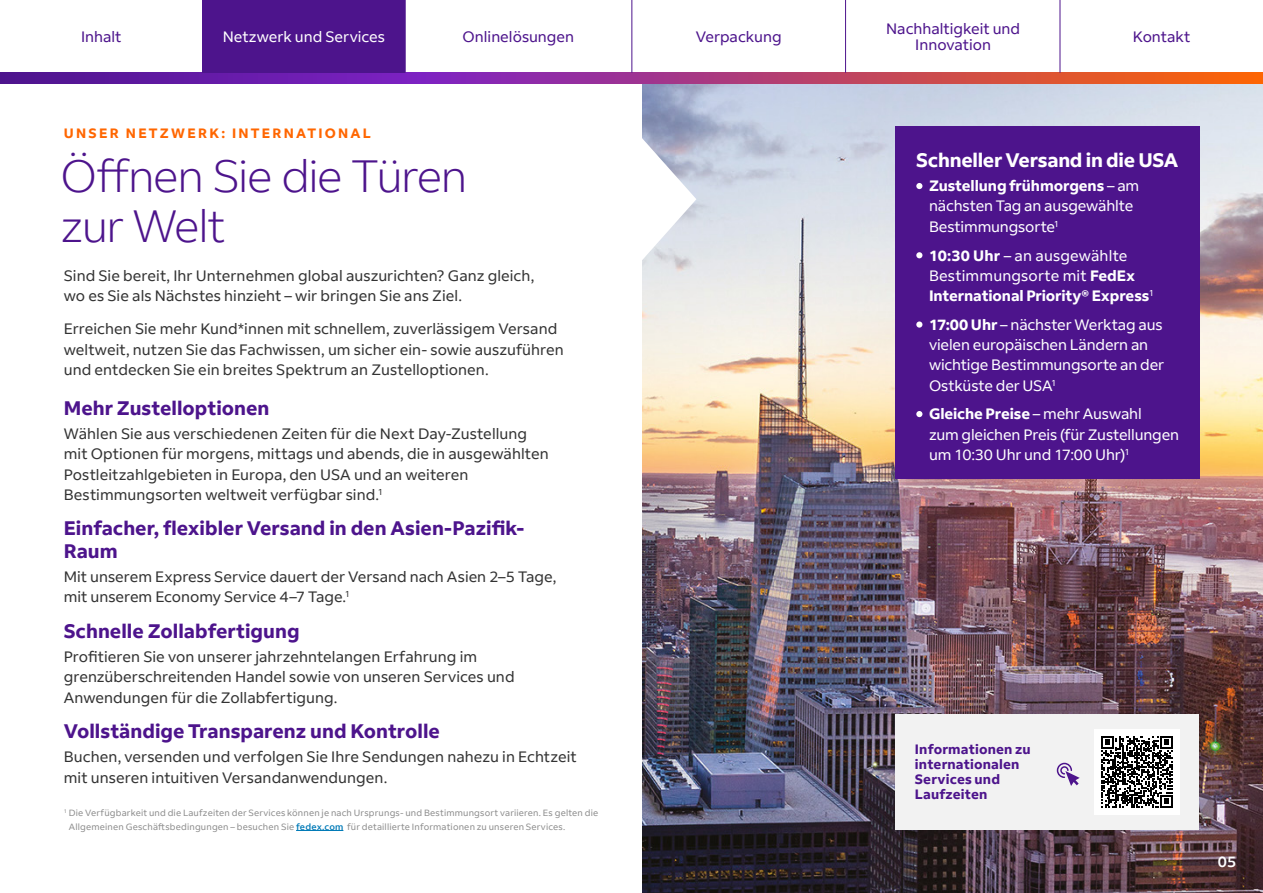
<style>
.page{position:relative;width:1263px;height:893px;background:#fff}
.page>*{position:absolute;margin:0;border:0;box-sizing:border-box;transform-origin:0 0}
.t1{font:300 45px/49.5px "Fed Ex Sans";letter-spacing:-.03em;color:#4d148c}
.t2{font:700 19.5px/22.5px "Fed Ex Sans";color:#4d148c}
.t3{font:700 19.5px "Fed Ex Sans";letter-spacing:-.015em;color:#fff}
.t4{font:15px/20.2px "Fed Ex Sans";letter-spacing:.005em;color:#333}
.t5{font:15px/20.2px "Fed Ex Sans";letter-spacing:-.01em;color:#fff}
.t6{font:700 15px/20.2px "Fed Ex Sans";letter-spacing:-.005em;color:#fff}
.t7{font:15px/16.5px "Fed Ex Sans";color:#4d148c;text-align:center}
.t8{font:500 15px "Fed Ex Sans";color:#fff}
.t9{font:700 13.5px/15px "Fed Ex Sans";letter-spacing:.015em;color:#4d148c}
.t10{font:700 13.5px "Fed Ex Sans";letter-spacing:.17em;color:#f60}
.t11{font:9px/13.5px "Fed Ex Sans";letter-spacing:.02em;color:#8e8e8e}
.s1{font-weight:500;color:#007ab7}
.s2{font-weight:700}
.s3{font-weight:400}
</style>
<div class="page">
<img style="left:642px;top:83px;width:621px;height:810px">
<hr style="left:296px;top:830px;width:47px;height:1px;background:#007ab7">
<div style="left:895px;top:126px;width:304px;height:352px;background:#4d148c"></div>
<svg style="left:916px;top:183px;width:6px;height:6px"></svg>
<svg style="left:916px;top:252px;width:6px;height:6px"></svg>
<div style="left:916px;top:321px;width:6px;height:7px;background:#fff;border-radius:50%"></div>
<svg style="left:916px;top:411px;width:6px;height:6px"></svg>
<div style="left:895px;top:714px;width:304px;height:115px;background:#f2f2f2"></div>
<svg style="left:1056px;top:762px;width:24px;height:24px"></svg>
<div style="left:1094px;top:729px;width:85px;height:85px;background:#fff"></div>
<svg style="left:1101px;top:736px;width:72px;height:71px"></svg>
<svg style="left:642px;top:138px;width:54px;height:123px"></svg>
<svg style="left:0;top:73px;width:1263px;height:10px;background:#9f3679"></svg>
<hr style="left:202px;top:0;width:1px;height:73px;background:#4d148c">
<hr style="left:405px;top:0;width:1px;height:73px;background:#4d148c">
<hr style="left:631px;top:0;width:1px;height:73px;background:#4d148c">
<hr style="left:845px;top:0;width:1px;height:73px;background:#4d148c">
<hr style="left:1059px;top:0;width:1px;height:73px;background:#4d148c">
<div style="left:203px;top:0;width:202px;height:73px;background:#4d148c"></div>
<p class="t7" style="left:81px;top:28px;width:42px">Inhalt</p>
<p class="t7" style="left:463px;top:28px;width:113px">Onlinelösungen</p>
<p class="t7" style="left:696px;top:28px;width:87px">Verpackung</p>
<p class="t7" style="left:886px;top:20px;width:136px">Nachhaltigkeit und<br>Innovation</p>
<p class="t5" style="left:223px;top:27px;width:164px">Netzwerk und Services</p>
<p class="t7" style="left:1133px;top:28px;width:59px">Kontakt</p>
<p class="t10" style="left:64px;top:125px;width:308px">UNSER NETZWERK: INTERNATIONAL</p>
<h1 class="t1" style="left:61px;top:152px;width:408px">Öffnen Sie die Türen zur Welt</h1>
<p class="t4" style="left:64px;top:266px;width:472px">Sind Sie bereit, Ihr Unternehmen global auszurichten? Ganz gleich, wo es Sie als Nächstes hinzieht – wir bringen Sie ans Ziel.</p>
<p class="t4" style="left:64px;top:319px;width:501px">Erreichen Sie mehr Kund*innen mit schnellem, zuverlässigem Versand weltweit, nutzen Sie das Fachwissen, um sicher ein- sowie auszuführen und entdecken Sie ein breites Spektrum an Zustelloptionen.</p>
<h2 class="t2" style="left:64px;top:397px;width:207px">Mehr Zustelloptionen</h2>
<p class="t4" style="left:64px;top:424px;width:486px">Wählen Sie aus verschiedenen Zeiten für die Next Day-Zustellung mit Optionen für morgens, mittags und abends, die in ausgewählten Postleitzahlgebieten in Europa, den USA und an weiteren Bestimmungsorten weltweit verfügbar sind.<sup>1</sup></p>
<h2 class="t2" style="left:64px;top:517px;width:462px">Einfacher, flexibler Versand in den Asien-Pazifik-<br>Raum</h2>
<p class="t4" style="left:64px;top:567px;width:494px">Mit unserem Express Service dauert der Versand nach Asien 2–5 Tage, mit unserem Economy Service 4–7 Tage.<sup>1</sup></p>
<h2 class="t2" style="left:64px;top:620px;width:237px">Schnelle Zollabfertigung</h2>
<p class="t4" style="left:64px;top:647px;width:452px">Profitieren Sie von unserer jahrzehntelangen Erfahrung im grenzüberschreitenden Handel sowie von unseren Services und<br>Anwendungen für die Zollabfertigung.</p>
<h2 class="t2" style="left:64px;top:720px;width:378px">Vollständige Transparenz und Kontrolle</h2>
<p class="t4" style="left:64px;top:747px;width:514px">Buchen, versenden und verfolgen Sie Ihre Sendungen nahezu in Echtzeit mit unseren intuitiven Versandanwendungen.</p>
<p class="t11" style="left:69px;top:806px;width:531px;text-indent:-5px"><sup>1</sup> Die Verfügbarkeit und die Laufzeiten der Services können je nach Ursprungs- und Bestimmungsort variieren. Es gelten die<br>Allgemeinen Geschäftsbedingungen – besuchen Sie <span class="s1">fedex.com</span> für detaillierte Informationen zu unseren Services.</p>
<h2 class="t3" style="left:916px;top:149px;width:264px">Schneller Versand in die USA</h2>
<p class="t5" style="left:929px;top:176px;width:212px"><span class="s2">Zustellung frühmorgens</span> – am nächsten Tag an ausgewählte<br>Bestimmungsorte<sup>1</sup></p>
<p class="t6" style="left:929px;top:245px;width:227px">10:30 Uhr <span class="s3">– an ausgewählte<br>Bestimmungsorte mit</span> FedEx<br>International Priority® Express<sup>1</sup></p>
<p class="t5" style="left:929px;top:314px;width:237px"><span class="s2">17:00 Uhr</span> – nächster Werktag aus vielen europäischen Ländern an wichtige Bestimmungsorte an der<br>Ostküste der USA<sup>1</sup></p>
<p class="t5" style="left:929px;top:404px;width:252px"><span class="s2">Gleiche Preise</span> – mehr Auswahl<br>zum gleichen Preis (für Zustellungen um 10:30 Uhr und 17:00 Uhr)<sup>1</sup></p>
<p class="t9" style="left:915px;top:742px;width:117px">Informationen zu internationalen<br>Services und<br>Laufzeiten</p>
<p class="t8" style="left:1218px;top:853px;width:20px">05</p>
</div>
